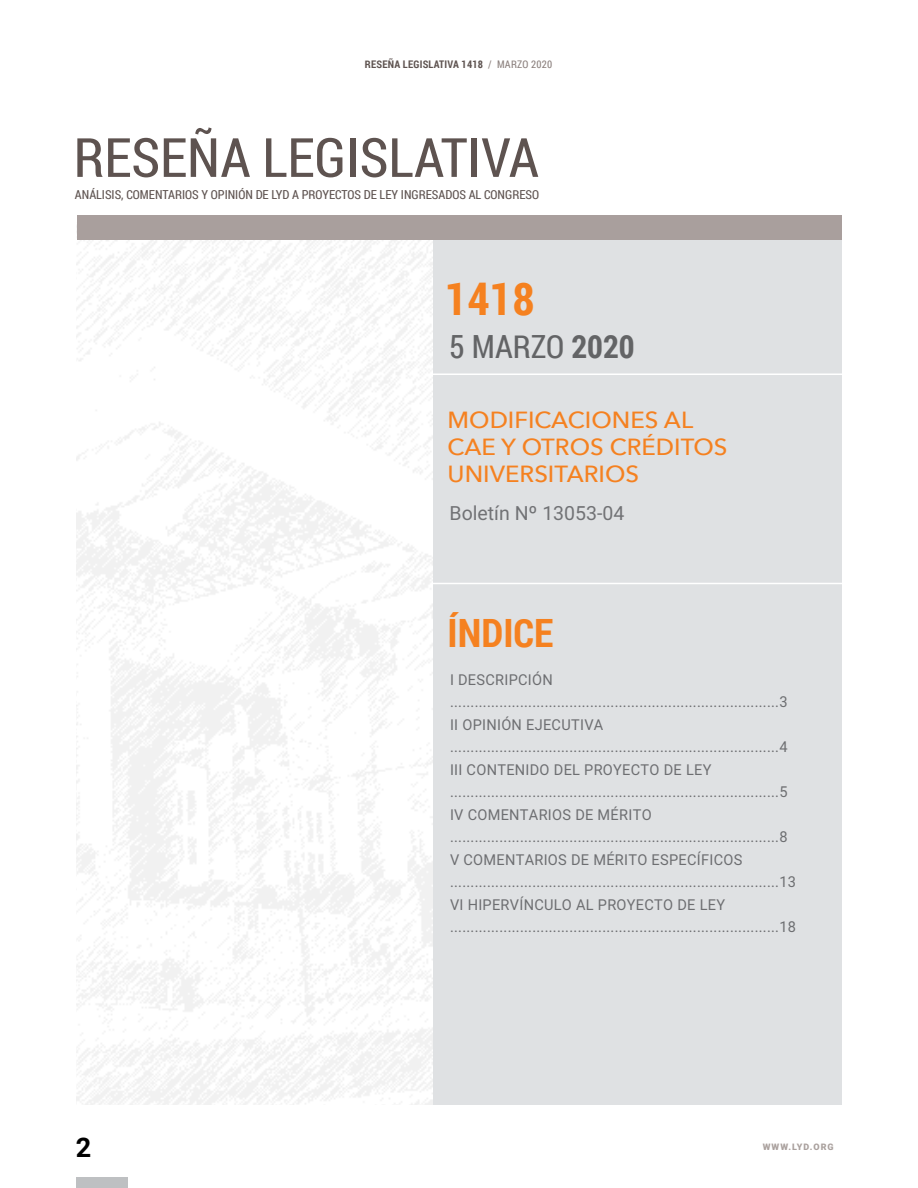
<style>
.page{position:relative;width:918px;height:1188px;background:#fff}
.page>*{position:absolute;margin:0;border:0;box-sizing:border-box;transform-origin:0 0}
.t1{font:54.15px "Roboto Condensed";color:#5e5350}
.t2{font:700 45px "Roboto Condensed";color:#f58120}
.t3{font:700 39px "Roboto Condensed";color:#f58120}
.t4{font:31.95px "Roboto Condensed";color:#636466}
.t5{font:700 27px "Roboto";color:#000}
.t6{font:500 23.25px/27px "Avenir Next";color:#f58120}
.t7{font:19.5px "Roboto";color:#717275}
.t8{font:15px/22.5px "Roboto";letter-spacing:.02em;color:#6d6e71}
.t9{font:12.45px "Roboto Condensed";color:#5e5350}
.t10{font:700 10.5px "Roboto Condensed";letter-spacing:.02em;color:#5e5350}
.t11{font:900 9px "Roboto";letter-spacing:.11em;color:#aaa19e}
.s1{font-weight:400;color:#8c817e}
.s2{font-weight:700}
</style>
<div class="page">
<div style="left:76px;top:1177px;width:51px;height:11px;background:#bec0c2"></div>
<div style="left:433px;top:222px;width:408px;height:883px;background:#dfe1e3"></div>
<hr style="left:433px;top:583px;width:422px;height:1px;background:#fff">
<hr style="left:430px;top:373px;width:422px;height:2px;background:#fff">
<div style="left:77px;top:215px;width:764px;height:25px;background:#a99f9d"></div>
<p class="t10" style="left:365px;top:57px;width:189px">RESEÑA LEGISLATIVA 1418 <span class="s1">/ MARZO 2020</span></p>
<h1 class="t1" style="left:74px;top:120px;width:467px">RESEÑA LEGISLATIVA</h1>
<p class="t9" style="left:75px;top:186px;width:466px">ANÁLISIS, COMENTARIOS Y OPINIÓN DE LYD A PROYECTOS DE LEY INGRESADOS AL CONGRESO</p>
<h2 class="t2" style="left:445px;top:267px;width:91px">1418</h2>
<h3 class="t4" style="left:449px;top:325px;width:187px">5 MARZO <span class="s2">2020</span></h3>
<h3 class="t6" style="left:448px;top:405px;width:281px">MODIFICACIONES AL<br>CAE Y OTROS CRÉDITOS<br>UNIVERSITARIOS</h3>
<h3 class="t7" style="left:450px;top:500px;width:176px">Boletín Nº 13053-04</h3>
<h3 class="t3" style="left:448px;top:605px;width:107px">ÍNDICE</h3>
<p class="t8" style="left:450px;top:668px;width:348px">I DESCRIPCIÓN ................................................................................3<br>II OPINIÓN EJECUTIVA ................................................................................4<br>III CONTENIDO DEL PROYECTO DE LEY ................................................................................5<br>IV COMENTARIOS DE MÉRITO ................................................................................8<br>V COMENTARIOS DE MÉRITO ESPECÍFICOS ................................................................................13<br>VI HIPERVÍNCULO AL PROYECTO DE LEY ................................................................................18</p>
<h3 class="t5" style="left:76px;top:1129px;width:17px">2</h3>
<p class="t11" style="left:763px;top:1140px;width:72px">WWW.LYD.ORG</p>
</div>
